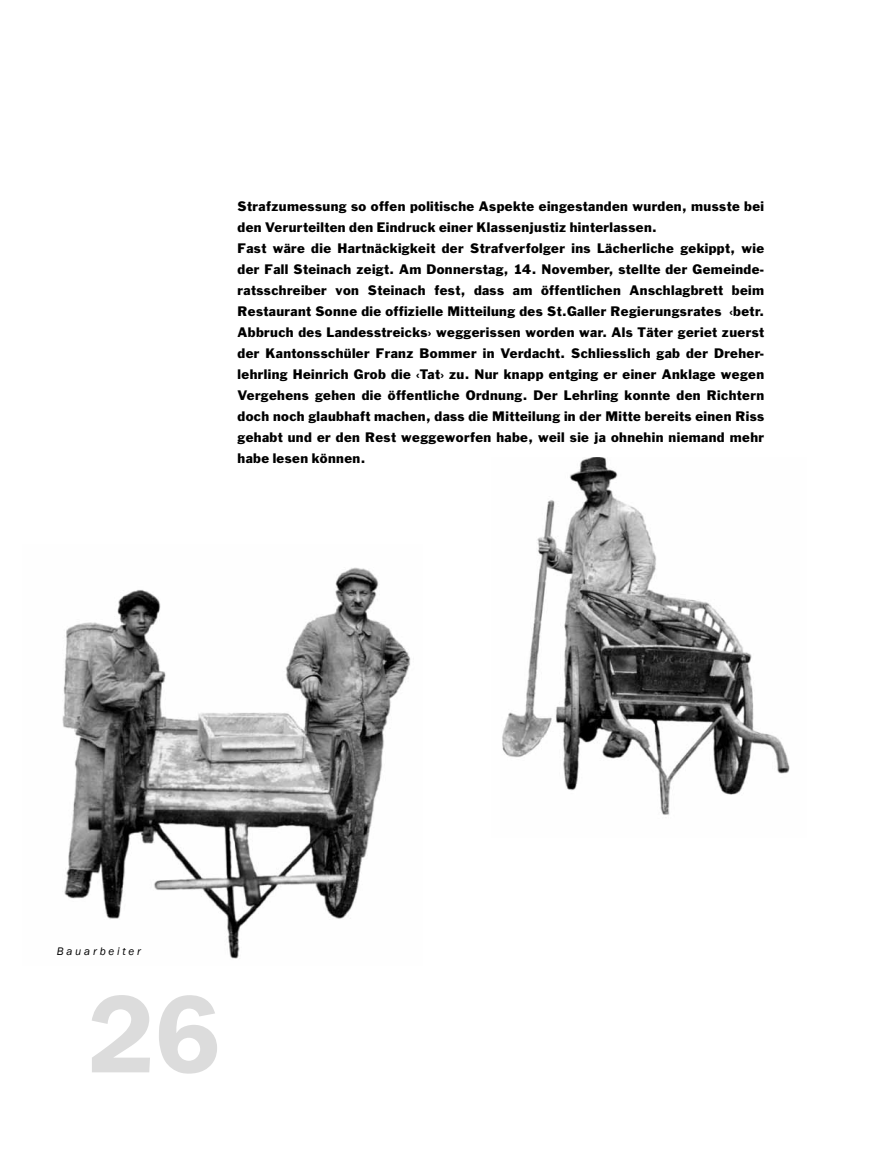
<style>
.page{position:relative;width:872px;height:1170px;background:#fff}
.page>*{position:absolute;margin:0;border:0;box-sizing:border-box;transform-origin:0 0}
.t1{font:600 108px "Franklin ITCBQ";color:#dcdcdc}
.t2{font:12.75px/21px "Franklin Gothic";letter-spacing:.03em;color:#000}
.t3{font:italic 11.25px "Franklin Gothic";letter-spacing:.25em;color:#000}
</style>
<div class="page">
<img style="left:62px;top:567px;width:349px;height:392px">
<img style="left:502px;top:457px;width:288px;height:358px">
<p class="t2" style="left:237px;top:195px;width:528px">Strafzumessung so offen politische Aspekte eingestanden wurden, musste bei den Verurteilten den Eindruck einer Klassenjustiz hinterlassen.<br>Fast wäre die Hartnäckigkeit der Strafverfolger ins Lächerliche gekippt, wie der Fall Steinach zeigt. Am Donnerstag, 14. November, stellte der Gemeinde&shy;ratsschreiber von Steinach fest, dass am öffentlichen Anschlagbrett beim Restaurant Sonne die offizielle Mitteilung des St.Galler Regierungsrates ‹betr.<br>Abbruch des Landesstreicks› weggerissen worden war. Als Täter geriet zuerst der Kantonsschüler Franz Bommer in Verdacht. Schliesslich gab der Dreher&shy;lehrling Heinrich Grob die ‹Tat› zu. Nur knapp entging er einer Anklage wegen Vergehens gehen die öffentliche Ordnung. Der Lehrling konnte den Richtern doch noch glaubhaft machen, dass die Mitteilung in der Mitte bereits einen Riss gehabt und er den Rest weggeworfen habe, weil sie ja ohnehin niemand mehr habe lesen können.</p>
<p class="t3" style="left:57px;top:943px;width:86px">Bauarbeiter</p>
<h1 class="t1" style="left:89px;top:974px;width:132px">26</h1>
</div>
